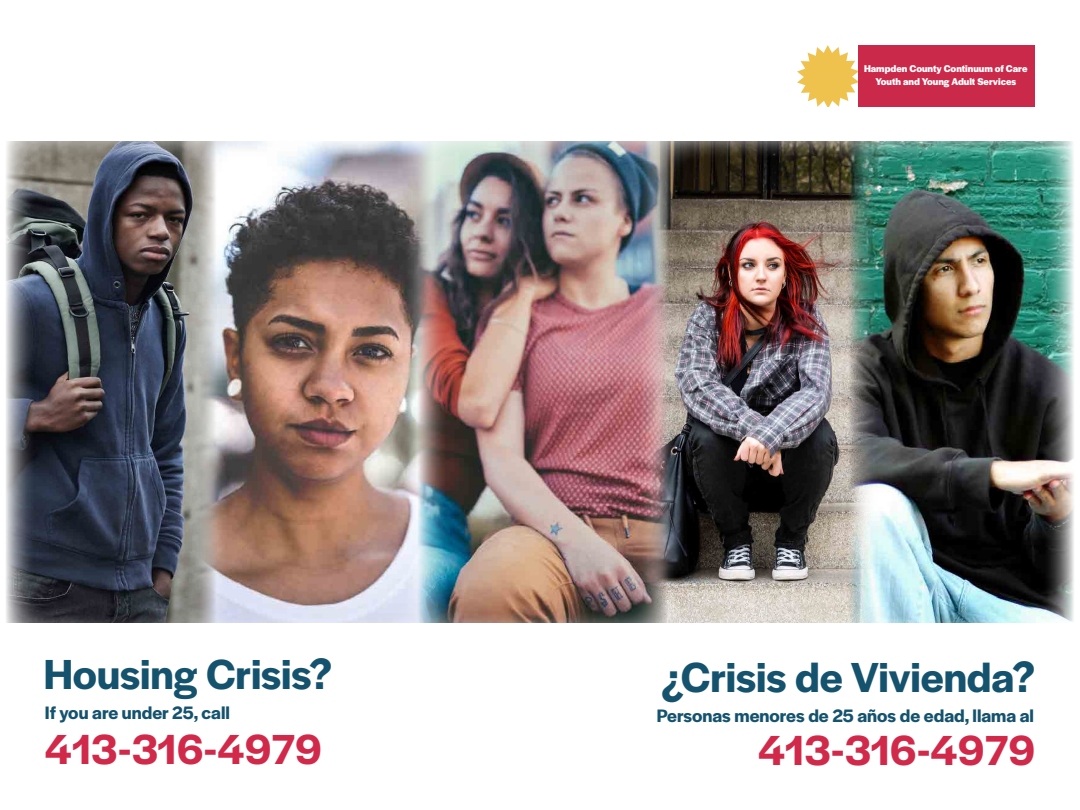
<style>
.page{position:relative;width:1080px;height:810px;background:#fff}
.page>*{position:absolute;margin:0;border:0;box-sizing:border-box;transform-origin:0 0}
.t1{font:600 43.75px "Halyard Display";letter-spacing:-.005em;color:#14526e}
.t2{font:600 43.75px "Halyard Display";letter-spacing:-.01em;color:#d1294a}
.t3{font:600 18.75px "Halyard Display";color:#14526e}
.t4{font:700 10.25px/12.3px "Halyard Display";color:#fff;text-align:center}
</style>
<div class="page">
<img style="left:797px;top:45px;width:61px;height:62px">
<div style="left:858px;top:45px;width:177px;height:63px;background:#ca294a"></div>
<img style="left:217px;top:141px;width:200px;height:482px">
<img style="left:6px;top:141px;width:211px;height:482px">
<img style="left:669px;top:141px;width:179px;height:482px">
<img style="left:417px;top:141px;width:252px;height:482px">
<img style="left:848px;top:141px;width:226px;height:482px">
<div style="left:0;top:107px;width:1080px;height:34px;background:#fff"></div>
<h1 class="t1" style="left:44px;top:643px;width:290px">Housing Crisis?</h1>
<h1 class="t2" style="left:45px;top:718px;width:279px">413-316-4979</h1>
<p class="t3" style="left:45px;top:700px;width:186px">If you are under 25, call</p>
<p class="t4" style="left:864px;top:62px;width:165px">Hampden County Continuum of Care<br>Youth and Young Adult Services</p>
<h1 class="t1" style="left:661px;top:647px;width:376px">¿Crisis de Vivienda?</h1>
<h1 class="t2" style="left:758px;top:719px;width:279px">413-316-4979</h1>
<p class="t3" style="left:657px;top:703px;width:379px">Personas menores de 25 años de edad, llama al</p>
</div>
